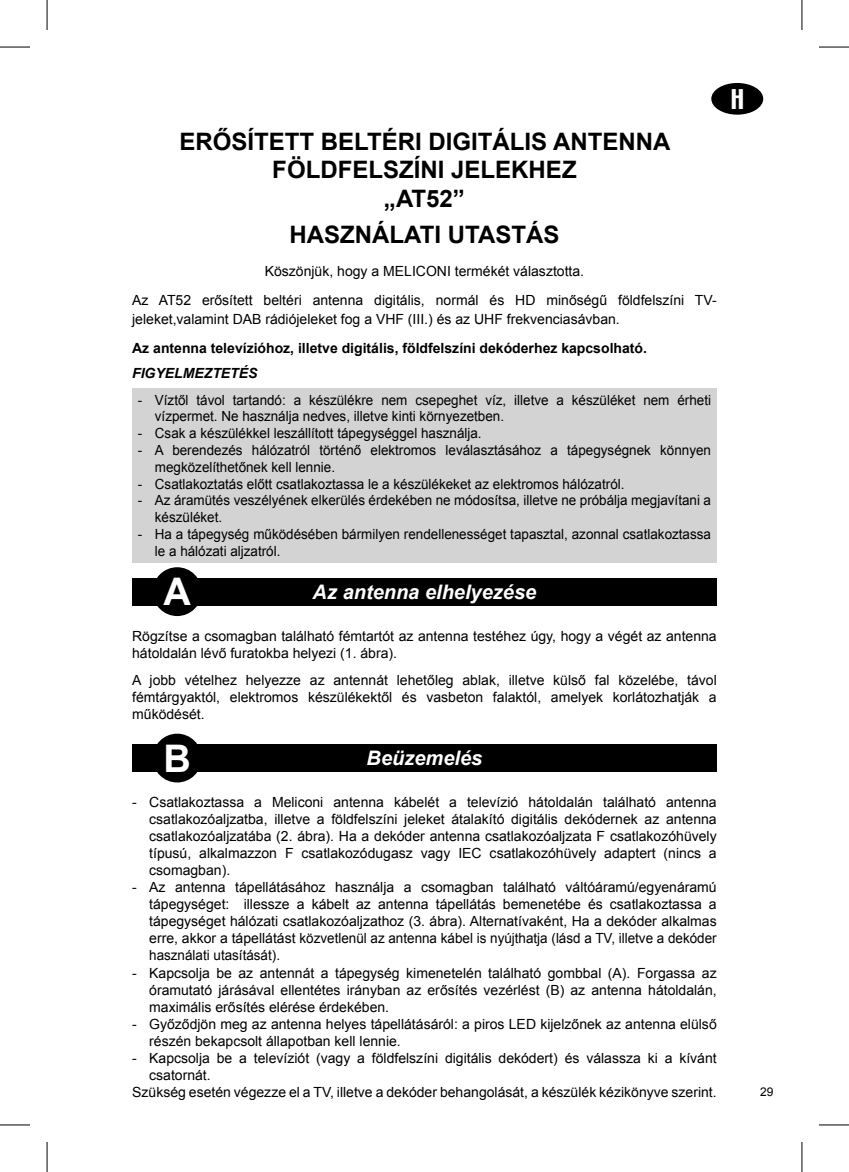
<style>
.page{position:relative;width:849px;height:1172px;background:#fff}
.page>*{position:absolute;margin:0;border:0;box-sizing:border-box;transform-origin:0 0}
.t1{font:700 38px "Arial";color:#fff}
.t2{font:700 24px/28.8px "Arial";color:#000;text-align:center}
.t3{font:24px "Techno";color:#fff}
.t4{font:italic 700 20px "Arial";color:#fff}
.t5{font:14px/17px "Arial";color:#000;text-align:justify}
.t6{font:14px/16.8px "Arial";color:#000;scale:.96 1}
.t7{font:700 14px "Arial";color:#000}
.t8{font:italic 700 14px "Arial";color:#000}
.t9{font:12px "Arial";color:#000}
</style>
<div class="page">
<div style="left:711px;top:83px;width:51px;height:32px;background:#000;border-radius:50%"></div>
<div style="left:132px;top:577px;width:584px;height:28px;background:#000"></div>
<div style="left:153px;top:567px;width:48px;height:49px;background:#000;border-radius:50%"></div>
<div style="left:132px;top:388px;width:584px;height:174px;background:#d3d3d3"></div>
<div style="left:132px;top:744px;width:584px;height:27px;background:#000"></div>
<div style="left:153px;top:733px;width:48px;height:49px;background:#000;border-radius:50%"></div>
<hr style="left:0;top:47px;width:30px;height:1px;background:#000">
<hr style="left:818px;top:47px;width:30px;height:1px;background:#000">
<hr style="left:0;top:1124px;width:30px;height:1px;background:#000">
<hr style="left:818px;top:1124px;width:30px;height:1px;background:#000">
<hr style="left:47px;top:0;width:1px;height:30px;background:#000">
<hr style="left:47px;top:1141px;width:1px;height:30px;background:#000">
<hr style="left:801px;top:0;width:1px;height:30px;background:#000">
<hr style="left:801px;top:1141px;width:1px;height:30px;background:#000">
<h2 class="t2" style="left:179px;top:127px;width:492px">ERŐSÍTETT BELTÉRI DIGITÁLIS ANTENNA<br>FÖLDFELSZÍNI JELEKHEZ<br>„AT52”</h2>
<h2 class="t2" style="left:289px;top:220px;width:271px">HASZNÁLATI UTASTÁS</h2>
<p class="t5" style="left:132px;top:256px;width:585px;line-height:29px;text-align:center">Köszönjük, hogy a MELICONI termékét választotta.<br>Az AT52 erősített beltéri antenna digitális, normál és HD minőségű földfelszíni TV-</p>
<p class="t5" style="left:132px;top:310px;width:489px">jeleket,valamint DAB rádiójeleket fog a VHF (III.) és az UHF frekvenciasávban.</p>
<p class="t7" style="left:132px;top:340px;width:516px">Az antenna televízióhoz, illetve digitális, földfelszíni dekóderhez kapcsolható.</p>
<p class="t8" style="left:132px;top:365px;width:127px">FIGYELMEZTETÉS</p>
<p class="t6" style="left:155px;top:391px;width:580px;text-indent:-17px">- Víztől távol tartandó: a készülékre nem csepeghet víz, illetve a készüléket nem érheti vízpermet. Ne használja nedves, illetve kinti környezetben.</p>
<p class="t6" style="left:138px;top:425px;width:359px">- Csak a készülékkel leszállított tápegységgel használja.</p>
<p class="t6" style="left:155px;top:441px;width:580px;text-indent:-17px">- A berendezés hálózatról történő elektromos leválasztásához a tápegységnek könnyen megközelíthetőnek kell lennie.</p>
<p class="t6" style="left:138px;top:475px;width:508px">- Csatlakoztatás előtt csatlakoztassa le a készülékeket az elektromos hálózatról.</p>
<p class="t6" style="left:155px;top:492px;width:580px;text-indent:-17px">- Az áramütés veszélyének elkerülés érdekében ne módosítsa, illetve ne próbálja megjavítani a készüléket.</p>
<p class="t6" style="left:155px;top:525px;width:580px;text-indent:-17px">- Ha a tápegység működésében bármilyen rendellenességet tapasztal, azonnal csatlakoztassa le a hálózati aljzatról.</p>
<h1 class="t1" style="left:163px;top:570px;width:29px">A</h1>
<h3 class="t4" style="left:312px;top:580px;width:225px">Az antenna elhelyezése</h3>
<p class="t5" style="left:132px;top:627px;width:585px">Rögzítse a csomagban található fémtartót az antenna testéhez úgy, hogy a végét az antenna hátoldalán lévő furatokba helyezi (1. ábra).</p>
<p class="t5" style="left:132px;top:671px;width:585px">A jobb vételhez helyezze az antennát lehetőleg ablak, illetve külső fal közelébe, távol fémtárgyaktól, elektromos készülékektől és vasbeton falaktól, amelyek korlátozhatják a működését.</p>
<h1 class="t1" style="left:163px;top:737px;width:29px">B</h1>
<h3 class="t4" style="left:366px;top:747px;width:117px">Beüzemelés</h3>
<p class="t5" style="left:149px;top:793px;width:568px;text-indent:-17px">- Csatlakoztassa a Meliconi antenna kábelét a televízió hátoldalán található antenna csatlakozóaljzatba, illetve a földfelszíni jeleket átalakító digitális dekódernek az antenna csatlakozóaljzatába (2. ábra). Ha a dekóder antenna csatlakozóaljzata F csatlakozóhüvely típusú, alkalmazzon F csatlakozódugasz vagy IEC csatlakozóhüvely adaptert (nincs a csomagban).</p>
<p class="t5" style="left:149px;top:878px;width:568px;text-indent:-17px">- Az antenna tápellátásához használja a csomagban található váltóáramú/egyenáramú tápegységet: illessze a kábelt az antenna tápellátás bemenetébe és csatlakoztassa a tápegységet hálózati csatlakozóaljzathoz (3. ábra). Alternatívaként, Ha a dekóder alkalmas erre, akkor a tápellátást közvetlenül az antenna kábel is nyújthatja (lásd a TV, illetve a dekóder használati utasítását).</p>
<p class="t5" style="left:149px;top:963px;width:568px;text-indent:-17px">- Kapcsolja be az antennát a tápegység kimenetelén található gombbal (A). Forgassa az óramutató járásával ellentétes irányban az erősítés vezérlést (B) az antenna hátoldalán, maximális erősítés elérése érdekében.</p>
<p class="t5" style="left:149px;top:1014px;width:568px;text-indent:-17px">- Győződjön meg az antenna helyes tápellátásáról: a piros LED kijelzőnek az antenna elülső részén bekapcsolt állapotban kell lennie.</p>
<p class="t5" style="left:132px;top:1048px;width:585px">- Kapcsolja be a televíziót (vagy a földfelszíni digitális dekódert) és válassza ki a kívánt</p>
<p class="t5" style="left:149px;top:1065px;width:63px">csatornát.</p>
<p class="t5" style="left:132px;top:1082px;width:585px">Szükség esetén végezze el a TV, illetve a dekóder behangolását, a készülék kézikönyve szerint.</p>
<h2 class="t3" style="left:730px;top:85px;width:15px">H</h2>
<p class="t9" style="left:759px;top:1085px;width:15px">29</p>
</div>
